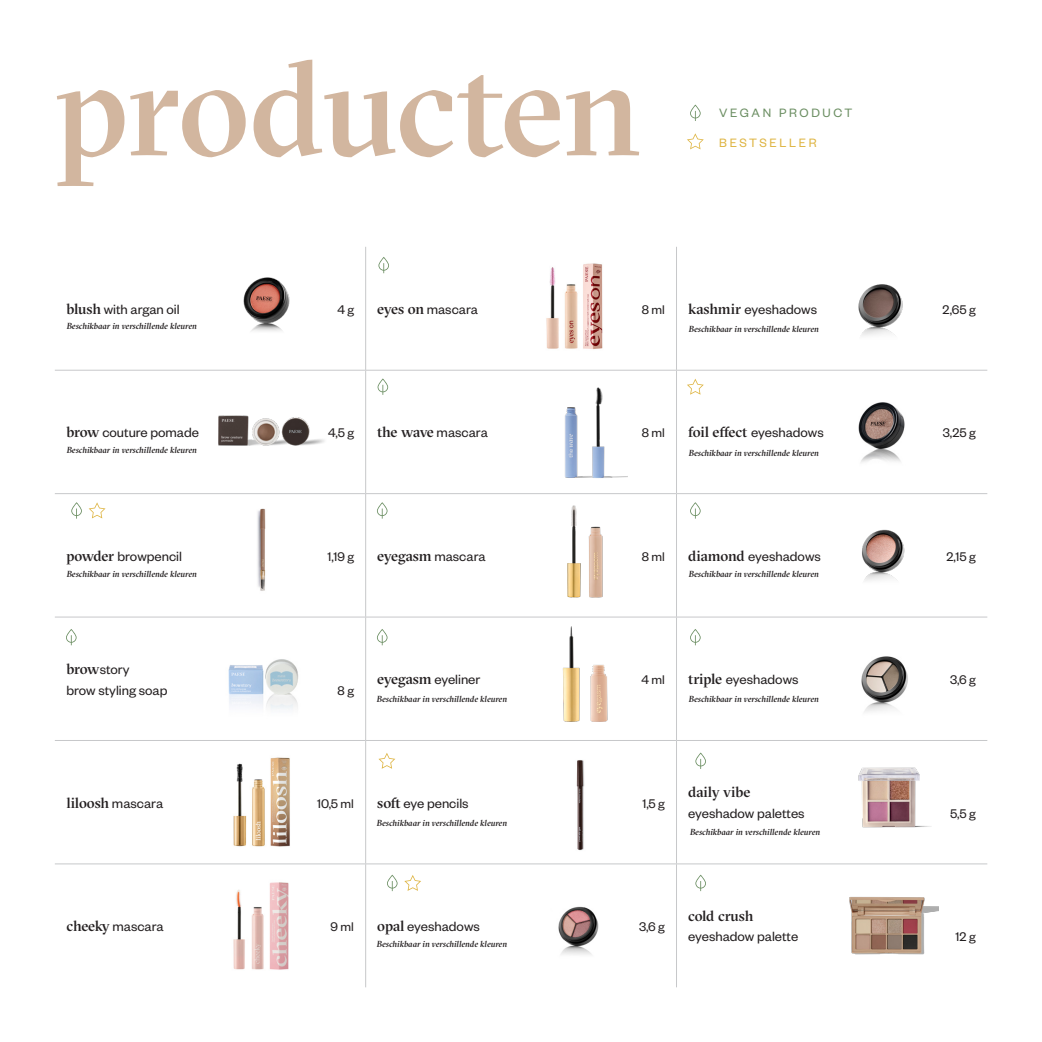
<style>
.page{position:relative;width:1042px;height:1042px;background:#fff}
.page>*{position:absolute;margin:0;border:0;box-sizing:border-box;transform-origin:0 0}
.t1{font:500 133.88px "GT Sectra Fine";letter-spacing:-.015em;color:#d2b69f}
.gramatura_real{font:14.7px "Founders Grotesk";color:#231f20}
.gramatura_real-2{font:500 14.7px "GT Sectra Fine";letter-spacing:-.005em;color:#231f20}
.tabelka_srodek_produkty{font:14.7px "Founders Grotesk";color:#231f20}
.tabelka_srodek_produkty-2{font:500 14.7px "GT Sectra Fine";letter-spacing:-.015em;color:#231f20}
.gramatura_real-3{font:13.83px "Founders Grotesk";color:#231f20}
.tabelka_srodek_produkty-3{font:13.83px "Founders Grotesk";color:#231f20}
.t2{font:13.3px "Founders Grotesk";letter-spacing:.2em;color:#6b8e62}
.t3{font:13.3px "Founders Grotesk";letter-spacing:.2em;color:#deb441}
.t4{font:italic 500 8.75px "GT Sectra Fine";letter-spacing:-.01em;color:#231f20}
.s1{font-family:"GT Sectra Fine";font-weight:500}
.s2{font-family:"Founders Grotesk";font-weight:400}
</style>
<div class="page">
<hr style="left:365px;top:247px;width:1px;height:123px;background:#c7c8ca">
<hr style="left:676px;top:247px;width:1px;height:123px;background:#c7c8ca">
<hr style="left:55px;top:370px;width:311px;height:1px;background:#c7c8ca">
<hr style="left:366px;top:370px;width:310px;height:1px;background:#c7c8ca">
<hr style="left:365px;top:370px;width:1px;height:123px;background:#c7c8ca">
<hr style="left:676px;top:370px;width:311px;height:1px;background:#c7c8ca">
<hr style="left:676px;top:370px;width:1px;height:123px;background:#c7c8ca">
<hr style="left:55px;top:493px;width:311px;height:1px;background:#c7c8ca">
<hr style="left:366px;top:493px;width:310px;height:1px;background:#c7c8ca">
<hr style="left:365px;top:494px;width:1px;height:123px;background:#c7c8ca">
<hr style="left:676px;top:493px;width:311px;height:1px;background:#c7c8ca">
<hr style="left:676px;top:494px;width:1px;height:123px;background:#c7c8ca">
<hr style="left:55px;top:617px;width:311px;height:1px;background:#c7c8ca">
<hr style="left:366px;top:617px;width:310px;height:1px;background:#c7c8ca">
<hr style="left:365px;top:617px;width:1px;height:123px;background:#c7c8ca">
<hr style="left:676px;top:617px;width:311px;height:1px;background:#c7c8ca">
<hr style="left:676px;top:617px;width:1px;height:123px;background:#c7c8ca">
<hr style="left:55px;top:740px;width:311px;height:1px;background:#c7c8ca">
<hr style="left:366px;top:740px;width:310px;height:1px;background:#c7c8ca">
<hr style="left:365px;top:741px;width:1px;height:122px;background:#c7c8ca">
<hr style="left:676px;top:740px;width:311px;height:1px;background:#c7c8ca">
<hr style="left:676px;top:741px;width:1px;height:122px;background:#c7c8ca">
<hr style="left:55px;top:863px;width:311px;height:1px;background:#c7c8ca">
<hr style="left:366px;top:863px;width:310px;height:1px;background:#c7c8ca">
<hr style="left:365px;top:864px;width:1px;height:123px;background:#c7c8ca">
<hr style="left:676px;top:863px;width:311px;height:1px;background:#c7c8ca">
<hr style="left:676px;top:864px;width:1px;height:123px;background:#c7c8ca">
<img style="left:858px;top:402px;width:47px;height:61px">
<img style="left:858px;top:284px;width:45px;height:52px">
<img style="left:218px;top:415px;width:107px;height:31px">
<img style="left:862px;top:529px;width:43px;height:52px">
<img style="left:558px;top:906px;width:41px;height:49px">
<img style="left:861px;top:656px;width:47px;height:56px">
<img style="left:576px;top:760px;width:9px;height:91px">
<img style="left:565px;top:387px;width:62px;height:91px">
<img style="left:563px;top:626px;width:45px;height:96px">
<img style="left:233px;top:882px;width:56px;height:88px">
<img style="left:233px;top:757px;width:57px;height:90px">
<img style="left:546px;top:263px;width:57px;height:87px">
<img style="left:228px;top:659px;width:71px;height:51px">
<img style="left:257px;top:508px;width:9px;height:83px">
<svg style="left:387px;top:874px;width:10px;height:17px"></svg>
<svg style="left:404px;top:875px;width:17px;height:16px"></svg>
<svg style="left:687px;top:379px;width:17px;height:16px"></svg>
<svg style="left:71px;top:502px;width:11px;height:17px"></svg>
<svg style="left:89px;top:502px;width:17px;height:16px"></svg>
<svg style="left:378px;top:753px;width:17px;height:16px"></svg>
<svg style="left:66px;top:629px;width:11px;height:16px"></svg>
<svg style="left:378px;top:257px;width:11px;height:16px"></svg>
<svg style="left:695px;top:752px;width:11px;height:17px"></svg>
<svg style="left:377px;top:378px;width:11px;height:17px"></svg>
<svg style="left:377px;top:502px;width:10px;height:17px"></svg>
<svg style="left:690px;top:502px;width:10px;height:17px"></svg>
<svg style="left:690px;top:629px;width:10px;height:16px"></svg>
<svg style="left:695px;top:874px;width:11px;height:17px"></svg>
<svg style="left:687px;top:133px;width:17px;height:16px"></svg>
<svg style="left:690px;top:105px;width:10px;height:16px"></svg>
<img style="left:243px;top:277px;width:47px;height:54px">
<img style="left:567px;top:505px;width:36px;height:93px">
<svg style="left:377px;top:629px;width:10px;height:16px"></svg>
<img style="left:858px;top:767px;width:73px;height:61px">
<img style="left:849px;top:897px;width:89px;height:58px">
<p class="t1" style="left:55px;top:31px;width:588px">producten</p>
<p class="t2" style="left:719px;top:105px;width:134px">VEGAN PRODUCT</p>
<p class="t3" style="left:719px;top:134px;width:99px">BESTSELLER</p>
<p class="gramatura_real" style="left:66px;top:300px;width:115px"><span class="s1">blush</span> with argan oil</p>
<p class="gramatura_real-3" style="left:337px;top:301px;width:18px">4 g</p>
<p class="gramatura_real" style="left:377px;top:300px;width:102px"><span class="s1">eyes on</span> mascara</p>
<p class="gramatura_real-3" style="left:642px;top:301px;width:25px">8 ml</p>
<p class="gramatura_real" style="left:688px;top:300px;width:130px"><span class="s1">kashmir</span> eyeshadows</p>
<p class="gramatura_real-3" style="left:942px;top:301px;width:35px">2,65 g</p>
<p class="t4" style="left:67px;top:320px;width:132px">Beschikbaar in verschillende kleuren</p>
<p class="t4" style="left:689px;top:324px;width:132px">Beschikbaar in verschillende kleuren</p>
<p class="tabelka_srodek_produkty" style="left:66px;top:424px;width:134px"><span class="s1">brow</span> couture pomade</p>
<p class="tabelka_srodek_produkty-3" style="left:328px;top:424px;width:27px">4,5 g</p>
<p class="tabelka_srodek_produkty-2" style="left:377px;top:424px;width:112px">the wave <span class="s2">mascara</span></p>
<p class="tabelka_srodek_produkty-3" style="left:642px;top:424px;width:25px">8 ml</p>
<p class="gramatura_real-2" style="left:688px;top:424px;width:137px">foil effect <span class="s2">eyeshadows</span></p>
<p class="gramatura_real-3" style="left:943px;top:424px;width:34px">3,25 g</p>
<p class="t4" style="left:67px;top:445px;width:132px">Beschikbaar in verschillende kleuren</p>
<p class="t4" style="left:689px;top:448px;width:132px">Beschikbaar in verschillende kleuren</p>
<p class="gramatura_real" style="left:66px;top:547px;width:117px"><span class="s1">powder</span> browpencil</p>
<p class="gramatura_real-3" style="left:328px;top:548px;width:28px">1,19 g</p>
<p class="tabelka_srodek_produkty-2" style="left:377px;top:547px;width:110px">eyegasm <span class="s2">mascara</span></p>
<p class="tabelka_srodek_produkty-3" style="left:642px;top:548px;width:25px">8 ml</p>
<p class="gramatura_real" style="left:688px;top:547px;width:134px"><span class="s1">diamond</span> eyeshadows</p>
<p class="gramatura_real-3" style="left:946px;top:548px;width:31px">2,15 g</p>
<p class="t4" style="left:67px;top:569px;width:132px">Beschikbaar in verschillende kleuren</p>
<p class="t4" style="left:689px;top:569px;width:132px">Beschikbaar in verschillende kleuren</p>
<p class="tabelka_srodek_produkty" style="left:66px;top:660px;width:65px"><span class="s1">brow</span>story</p>
<p class="gramatura_real" style="left:66px;top:681px;width:102px">brow styling soap</p>
<p class="gramatura_real-3" style="left:338px;top:682px;width:18px">8 g</p>
<p class="tabelka_srodek_produkty" style="left:377px;top:670px;width:105px"><span class="s1">eyegasm</span> eyeliner</p>
<p class="tabelka_srodek_produkty-3" style="left:641px;top:671px;width:25px">4 ml</p>
<p class="gramatura_real" style="left:688px;top:670px;width:112px"><span class="s1">triple</span> eyeshadows</p>
<p class="gramatura_real-3" style="left:950px;top:671px;width:27px">3,6 g</p>
<p class="t4" style="left:377px;top:694px;width:132px">Beschikbaar in verschillende kleuren</p>
<p class="t4" style="left:689px;top:694px;width:132px">Beschikbaar in verschillende kleuren</p>
<p class="gramatura_real-2" style="left:66px;top:794px;width:98px">liloosh <span class="s2">mascara</span></p>
<p class="gramatura_real-3" style="left:317px;top:795px;width:38px">10,5 ml</p>
<p class="gramatura_real" style="left:377px;top:794px;width:93px"><span class="s1">soft</span> eye pencils</p>
<p class="gramatura_real-3" style="left:642px;top:795px;width:24px">1,5 g</p>
<p class="t4" style="left:377px;top:817px;width:132px">Beschikbaar in verschillende kleuren</p>
<p class="gramatura_real-2" style="left:688px;top:783px;width:64px">daily vibe</p>
<p class="gramatura_real" style="left:688px;top:804px;width:118px">eyeshadow palettes</p>
<p class="gramatura_real-3" style="left:950px;top:805px;width:27px">5,5 g</p>
<p class="t4" style="left:690px;top:827px;width:132px">Beschikbaar in verschillende kleuren</p>
<p class="gramatura_real" style="left:66px;top:917px;width:99px"><span class="s1">cheeky</span> mascara</p>
<p class="gramatura_real-3" style="left:331px;top:918px;width:25px">9 ml</p>
<p class="gramatura_real" style="left:377px;top:917px;width:104px"><span class="s1">opal</span> eyeshadows</p>
<p class="gramatura_real-3" style="left:639px;top:918px;width:27px">3,6 g</p>
<p class="t4" style="left:377px;top:938px;width:132px">Beschikbaar in verschillende kleuren</p>
<p class="tabelka_srodek_produkty-2" style="left:688px;top:907px;width:67px">cold crush</p>
<p class="gramatura_real" style="left:688px;top:928px;width:112px">eyeshadow palette</p>
<p class="gramatura_real-3" style="left:955px;top:928px;width:22px">12 g</p>
</div>
